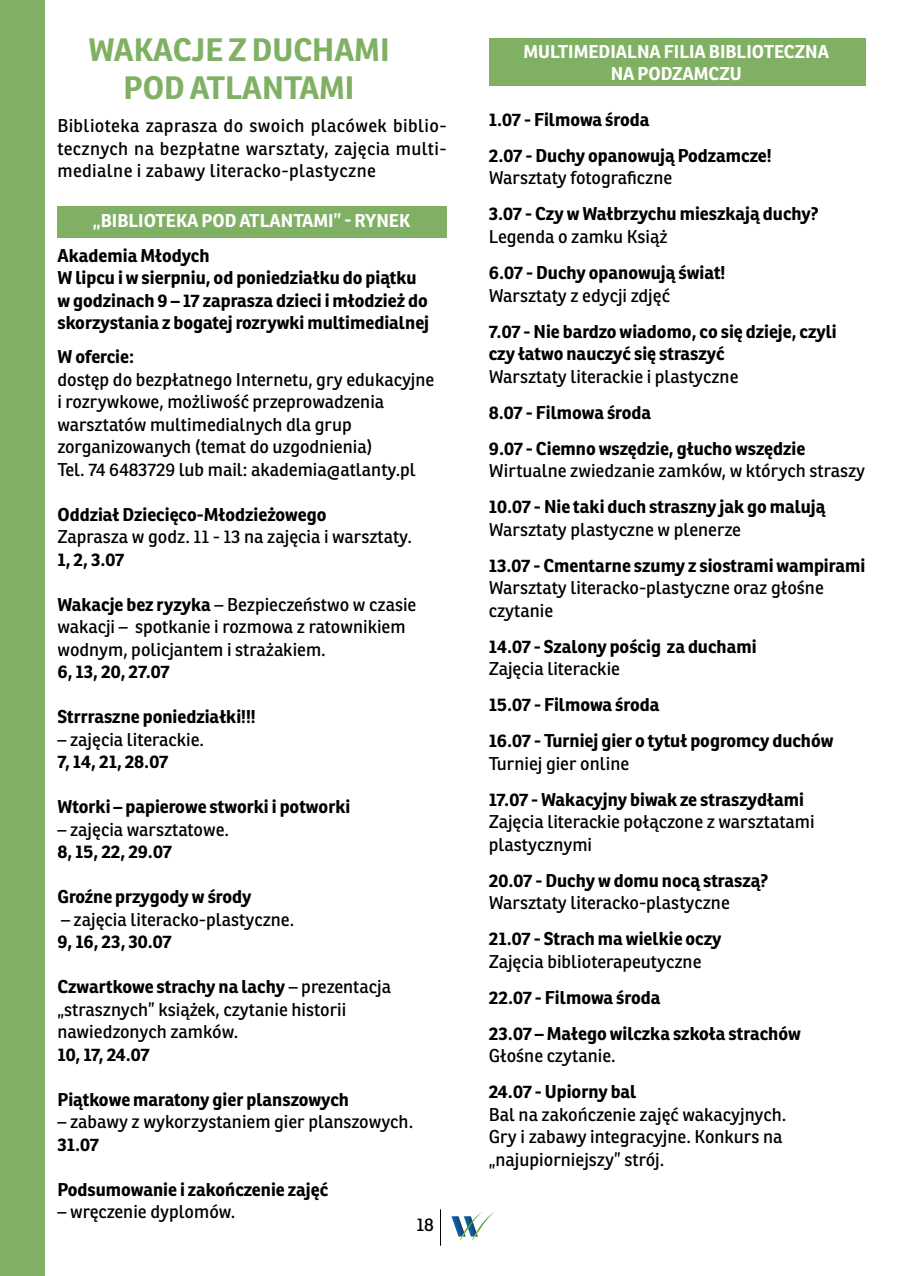
<style>
.page{position:relative;width:906px;height:1276px;background:#fff}
.page>*{position:absolute;margin:0;border:0;box-sizing:border-box;transform-origin:0 0}
.t1{font:700 31.5px/37.8px "Ronnia";color:#80b064;text-align:center}
.t2{font:18px/22.5px "Ronnia";color:#000}
.t3{font:700 18px/22.5px "Ronnia";color:#000}
.t4{font:700 18px/21.6px "Ronnia";color:#fff}
.s1{font-weight:700}
</style>
<div class="page">
<svg style="left:451px;top:1212px;width:43px;height:28px"></svg>
<hr style="left:440px;top:1209px;width:1px;height:36px;background:#000">
<div style="left:0;top:0;width:44px;height:1276px;background:#80b064"></div>
<div style="left:57px;top:206px;width:390px;height:31px;background:#80b064"></div>
<div style="left:489px;top:38px;width:376px;height:48px;background:#80b064"></div>
<h1 class="t1" style="left:88px;top:31px;width:303px">WAKACJE Z DUCHAMI<br>POD ATLANTAMI</h1>
<p class="t2" style="left:57px;top:115px;width:391px;text-align:justify">Biblioteka zaprasza do swoich placówek biblio&shy;tecznych na bezpłatne warsztaty, zajęcia multi&shy;medialne i zabawy literacko-plastyczne</p>
<p class="t4" style="left:93px;top:210px;width:30px">„Biblioteka</p>
<p class="t4" style="left:202px;top:210px;width:12px">pod</p>
<p class="t4" style="left:239px;top:210px;width:22px">Atlantami</p>
<p class="t4" style="left:333px;top:210px;width:55px">” - Rynek</p>
<p class="t3" style="left:57px;top:244px;width:373px">Akademia Młodych<br>W lipcu i w sierpniu, od poniedziałku do piątku w godzinach 9 – 17 zaprasza dzieci i młodzież do skorzystania z bogatej rozrywki multimedialnej</p>
<p class="t3" style="left:57px;top:345px;width:78px">W ofercie:</p>
<p class="t2" style="left:57px;top:368px;width:378px">dostęp do bezpłatnego Internetu, gry edukacyjne i rozrywkowe, możliwość przeprowadzenia warsztatów multimedialnych dla grup zorganizowanych (temat do uzgodnienia)<br>Tel. 74 6483729 lub mail: akademia@atlanty.pl</p>
<p class="t3" style="left:57px;top:503px;width:270px">Oddział Dziecięco-Młodzieżowego</p>
<p class="t2" style="left:57px;top:525px;width:356px">Zaprasza w godz. 11 - 13 na zajęcia i warsztaty.</p>
<p class="t3" style="left:57px;top:548px;width:68px">1, 2, 3.07</p>
<p class="t2" style="left:57px;top:593px;width:360px"><span class="s1">Wakacje bez ryzyka</span> – Bezpieczeństwo w czasie wakacji – spotkanie i rozmowa z ratownikiem wodnym, policjantem i strażakiem.</p>
<p class="t3" style="left:57px;top:660px;width:114px">6, 13, 20, 27.07</p>
<p class="t3" style="left:57px;top:705px;width:200px">Strrraszne poniedziałki!!!</p>
<p class="t2" style="left:57px;top:728px;width:148px">– zajęcia literackie.</p>
<p class="t3" style="left:57px;top:750px;width:112px">7, 14, 21, 28.07</p>
<p class="t3" style="left:57px;top:795px;width:294px">Wtorki – papierowe stworki i potworki</p>
<p class="t2" style="left:57px;top:818px;width:173px">– zajęcia warsztatowe.</p>
<p class="t3" style="left:57px;top:840px;width:116px">8, 15, 22, 29.07</p>
<p class="t3" style="left:57px;top:885px;width:197px">Groźne przygody w środy</p>
<p class="t2" style="left:61px;top:908px;width:235px">– zajęcia literacko-plastyczne.</p>
<p class="t3" style="left:57px;top:930px;width:116px">9, 16, 23, 30.07</p>
<p class="t2" style="left:57px;top:975px;width:335px"><span class="s1">Czwartkowe strachy na lachy</span> – prezentacja „strasznych” książek, czytanie historii nawiedzonych zamków.</p>
<p class="t3" style="left:57px;top:1043px;width:94px">10, 17, 24.07</p>
<p class="t3" style="left:57px;top:1088px;width:293px">Piątkowe maratony gier planszowych</p>
<p class="t2" style="left:57px;top:1110px;width:357px">– zabawy z wykorzystaniem gier planszowych.</p>
<p class="t3" style="left:57px;top:1133px;width:43px">31.07</p>
<p class="t3" style="left:57px;top:1178px;width:272px">Podsumowanie i zakończenie zajęć</p>
<p class="t2" style="left:57px;top:1200px;width:179px">– wręczenie dyplomów.</p>
<p class="t2" style="left:416px;top:1213px;width:19px">18</p>
<p class="t4" style="left:611px;top:41px;width:220px;text-indent:-87px">MULTIMEDIALNA FILIA BIBLIOTECZNA na podzam</p>
<p class="t4" style="left:708px;top:62px;width:23px">czu</p>
<p class="t3" style="left:489px;top:101px;width:284px;line-height:36px">1.07 - Filmowa środa<br>2.07 - Duchy opanowują Podzamcze!</p>
<p class="t2" style="left:489px;top:167px;width:185px">Warsztaty fotograficzne</p>
<p class="t3" style="left:489px;top:203px;width:331px">3.07 - Czy w Wałbrzychu mieszkają duchy?</p>
<p class="t2" style="left:489px;top:225px;width:180px">Legenda o zamku Książ</p>
<p class="t3" style="left:489px;top:261px;width:238px">6.07 - Duchy opanowują świat!</p>
<p class="t2" style="left:489px;top:284px;width:183px">Warsztaty z edycji zdjęć</p>
<p class="t3" style="left:489px;top:320px;width:349px">7.07 - Nie bardzo wiadomo, co się dzieje, czyli czy łatwo nauczyć się straszyć</p>
<p class="t2" style="left:489px;top:365px;width:251px">Warsztaty literackie i plastyczne</p>
<p class="t3" style="left:489px;top:394px;width:318px;line-height:36px">8.07 - Filmowa środa<br>9.07 - Ciemno wszędzie, głucho wszędzie</p>
<p class="t2" style="left:489px;top:459px;width:378px">Wirtualne zwiedzanie zamków, w których straszy</p>
<p class="t3" style="left:489px;top:495px;width:338px">10.07 - Nie taki duch straszny jak go malują</p>
<p class="t2" style="left:489px;top:518px;width:254px">Warsztaty plastyczne w plenerze</p>
<p class="t3" style="left:489px;top:554px;width:378px">13.07 - Cmentarne szumy z siostrami wampirami</p>
<p class="t2" style="left:489px;top:576px;width:336px">Warsztaty literacko-plastyczne oraz głośne czytanie</p>
<p class="t3" style="left:489px;top:635px;width:269px">14.07 - Szalony pościg za duchami</p>
<p class="t2" style="left:489px;top:657px;width:133px">Zajęcia literackie</p>
<p class="t3" style="left:489px;top:686px;width:346px;line-height:36px">15.07 - Filmowa środa<br>16.07 - Turniej gier o tytuł pogromcy duchów</p>
<p class="t2" style="left:489px;top:752px;width:142px">Turniej gier online</p>
<p class="t3" style="left:489px;top:788px;width:317px">17.07 - Wakacyjny biwak ze straszydłami</p>
<p class="t2" style="left:489px;top:810px;width:327px">Zajęcia literackie połączone z warsztatami plastycznymi</p>
<p class="t3" style="left:489px;top:869px;width:281px">20.07 - Duchy w domu nocą straszą?</p>
<p class="t2" style="left:489px;top:891px;width:242px">Warsztaty literacko-plastyczne</p>
<p class="t3" style="left:489px;top:927px;width:235px">21.07 - Strach ma wielkie oczy</p>
<p class="t2" style="left:489px;top:950px;width:214px">Zajęcia biblioterapeutyczne</p>
<p class="t3" style="left:489px;top:979px;width:313px;line-height:36px">22.07 - Filmowa środa<br>23.07 – Małego wilczka szkoła strachów</p>
<p class="t2" style="left:489px;top:1044px;width:128px">Głośne czytanie.</p>
<p class="t3" style="left:489px;top:1080px;width:149px">24.07 - Upiorny bal</p>
<p class="t2" style="left:489px;top:1103px;width:299px">Bal na zakończenie zajęć wakacyjnych.<br>Gry i zabawy integracyjne. Konkurs na „najupiorniejszy” strój.</p>
</div>
